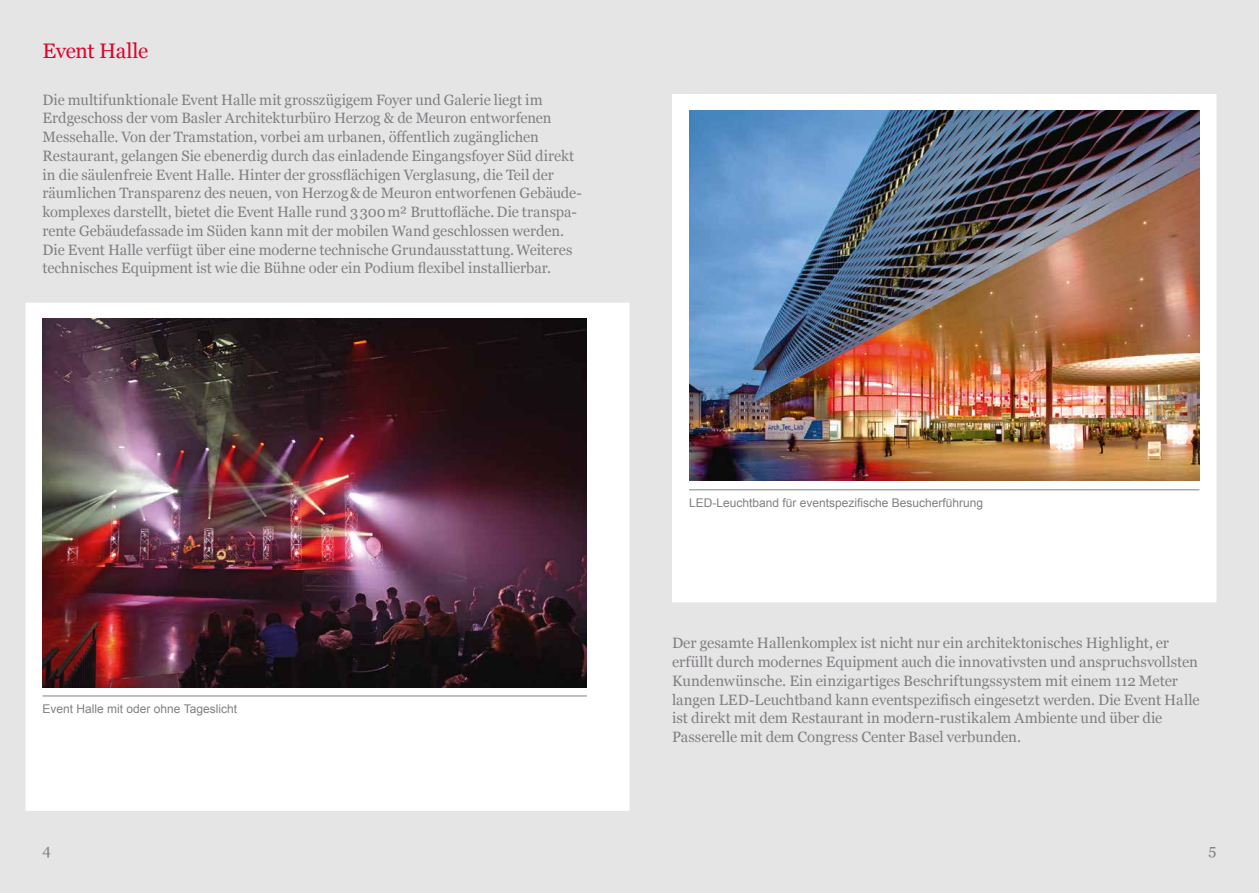
<style>
.page{position:relative;width:1259px;height:893px;background:#fff}
.page>*{position:absolute;margin:0;border:0;box-sizing:border-box;transform-origin:0 0}
.t1{font:21px "Georgia";letter-spacing:-.02em;color:#dd052b}
.t2{font:15px/18.8px "Georgia";letter-spacing:-.005em;color:#827f83}
.t3{font:12px "Arial";color:#827f83}
</style>
<div class="page">
<div style="left:629px;top:0;width:630px;height:893px;background:#e6e5e6"></div>
<div style="left:0;top:0;width:629px;height:893px;background:#e6e5e6"></div>
<div style="left:25px;top:303px;width:605px;height:508px;background:#fff"></div>
<div style="left:672px;top:94px;width:545px;height:508px;background:#fff"></div>
<img style="left:43px;top:318px;width:544px;height:369px">
<img style="left:689px;top:111px;width:510px;height:369px">
<hr style="left:43px;top:696px;width:544px;height:1px;background:#827f83">
<hr style="left:689px;top:490px;width:510px;height:1px;background:#827f83">
<h1 class="t1" style="left:43px;top:36px;width:107px">Event Halle</h1>
<p class="t2" style="left:43px;top:89px;width:541px">Die multifunktionale Event Halle mit grosszügigem Foyer und Galerie liegt im Erdgeschoss der vom Basler Architekturbüro Herzog &amp; de Meuron entworfenen Messehalle. Von der Tramstation, vorbei am urbanen, öffentlich zugänglichen Restaurant, gelangen Sie ebenerdig durch das einladende Eingangsfoyer Süd direkt in die säulenfreie Event Halle. Hinter der grossflächigen Verglasung, die Teil der räumlichen Transparenz des neuen, von Herzog&amp;de Meuron entworfenen Gebäude&shy;komplexes darstellt, bietet die Event Halle rund 3300m² Bruttofläche. Die transpa&shy;rente Gebäudefassade im Süden kann mit der mobilen Wand geschlossen werden.<br>Die Event Halle verfügt über eine moderne technische Grundausstattung. Weiteres technisches Equipment ist wie die Bühne oder ein Podium flexibel installierbar.</p>
<p class="t3" style="left:43px;top:701px;width:196px">Event Halle mit oder ohne Tageslicht</p>
<p class="t3" style="left:689px;top:495px;width:296px">LED-Leuchtband für eventspezifische Besucherführung</p>
<p class="t2" style="left:672px;top:633px;width:529px">Der gesamte Hallenkomplex ist nicht nur ein architektonisches Highlight, er erfüllt durch modernes Equipment auch die innovativsten und anspruchsvollsten Kundenwünsche. Ein einzigartiges Beschriftungssystem mit einem 112 Meter langen LED-Leuchtband kann eventspezifisch eingesetzt werden. Die Event Halle ist direkt mit dem Restaurant in modern-rustikalem Ambiente und über die Passerelle mit dem Congress Center Basel verbunden.</p>
<p class="t2" style="left:43px;top:839px;width:10px">4</p>
<p class="t2" style="left:1208px;top:839px;width:9px">5</p>
</div>
